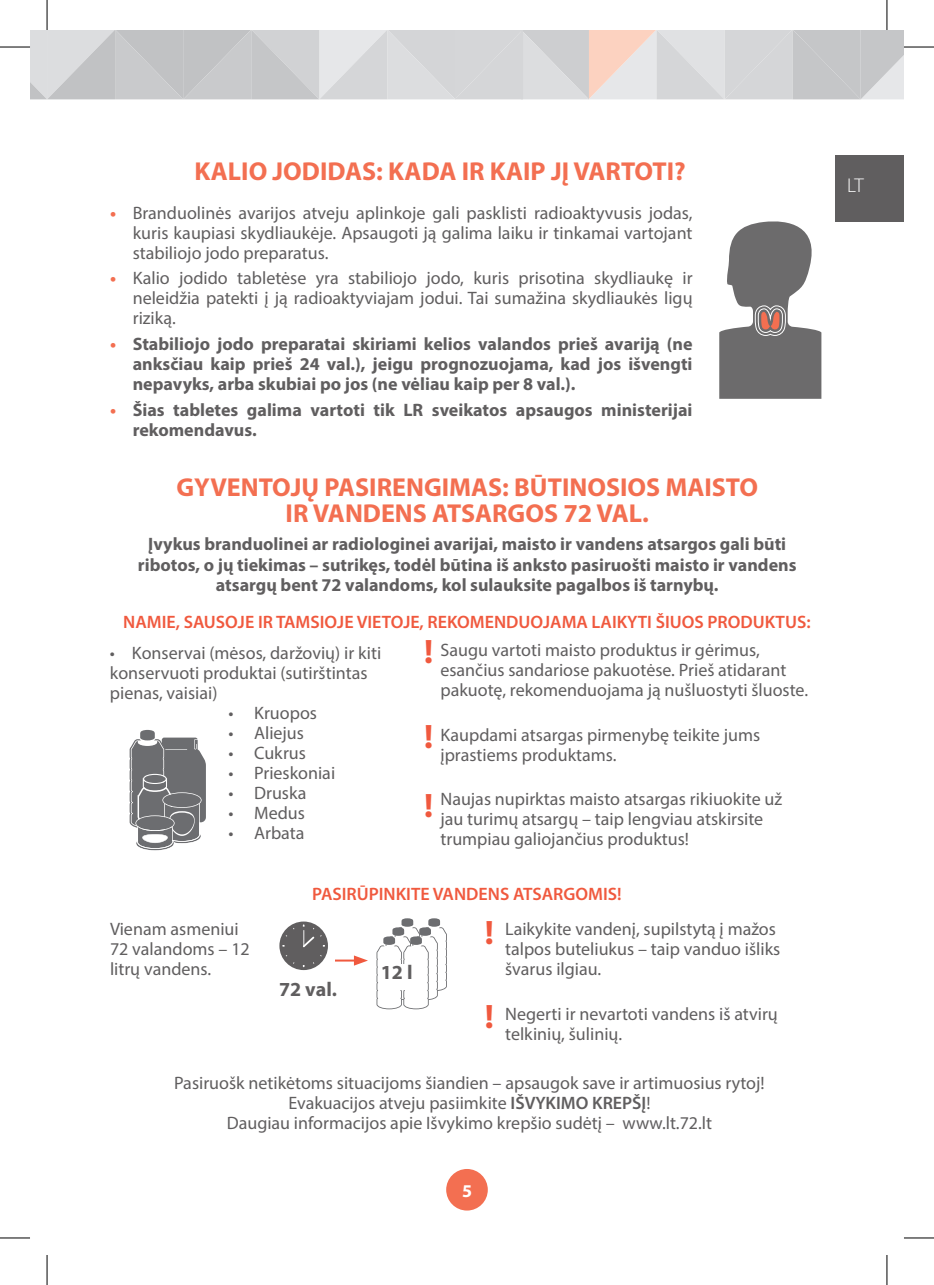
<style>
.page{position:relative;width:934px;height:1285px;background:#fff}
.page>*{position:absolute;margin:0;border:0;box-sizing:border-box;transform-origin:0 0}
.t1{font:700 34px/69.6px "Myriad Pro";color:#f0593e}
.t2{font:700 26px/26px "Myriad Pro";color:#f36f51;text-align:center}
.t3{font:700 20px "Myriad Pro";color:#605e5f}
.t4{font:300 20px "Myriad Pro";color:#fff}
.t5{font:18px/20px "Myriad Pro";color:#605e5f}
.t6{font:700 18px/20px "Myriad Pro";color:#605e5f;text-align:justify}
.t7{font:600 18px "Myriad Pro";color:#f0593e}
.t8{font:700 18px "Myriad Pro";color:#fff}
.s1{font-weight:700;color:#f36f51}
.s2{color:#f36f51}
.s3{font-weight:600}
</style>
<div class="page">
<svg style="left:30px;top:30px;width:873px;height:69px;background:#d3d2d3"></svg>
<div style="left:446px;top:1169px;width:41px;height:41px;background:#f36f51;border-radius:50%"></div>
<svg style="left:719px;top:221px;width:102px;height:178px"></svg>
<svg style="left:376px;top:918px;width:70px;height:91px"></svg>
<svg style="left:130px;top:730px;width:76px;height:121px"></svg>
<div style="left:380px;top:963px;width:42px;height:26px;background:#fff"></div>
<div style="left:279px;top:921px;width:49px;height:49px;background:#605e5f;border-radius:50%"></div>
<svg style="left:303px;top:924px;width:11px;height:23px"></svg>
<hr style="left:335px;top:959px;width:22px;height:2px;background:#f0593e">
<svg style="left:354px;top:955px;width:14px;height:10px"></svg>
<div style="left:835px;top:155px;width:68px;height:66px;background:#605e5f"></div>
<hr style="left:0;top:47px;width:30px;height:1px;background:#000">
<hr style="left:903px;top:47px;width:30px;height:1px;background:#000">
<hr style="left:0;top:1237px;width:30px;height:1px;background:#000">
<hr style="left:903px;top:1237px;width:30px;height:1px;background:#000">
<hr style="left:47px;top:0;width:1px;height:30px;background:#000">
<hr style="left:47px;top:1255px;width:1px;height:30px;background:#000">
<hr style="left:886px;top:0;width:1px;height:30px;background:#000">
<hr style="left:886px;top:1255px;width:1px;height:30px;background:#000">
<h2 class="t2" style="left:194px;top:157px;width:492px">KALIO JODIDAS: KADA IR KAIP JĮ VARTOTI?</h2>
<p class="t5" style="left:133px;top:202px;width:561px;text-align:justify;text-indent:-23px"><span class="s1">•</span> Branduolinės avarijos atveju aplinkoje gali pasklisti radioaktyvusis jodas, kuris kaupiasi skydliaukėje. Apsaugoti ją galima laiku ir tinkamai vartojant stabiliojo jodo preparatus.</p>
<p class="t5" style="left:133px;top:268px;width:561px;text-align:justify;text-indent:-23px"><span class="s1">•</span> Kalio jodido tabletėse yra stabiliojo jodo, kuris prisotina skydliaukę ir neleidžia patekti į ją radioaktyviajam jodui. Tai sumažina skydliaukės ligų riziką.</p>
<p class="t6" style="left:133px;top:333px;width:561px;text-indent:-23px"><span class="s2">•</span> Stabiliojo jodo preparatai skiriami kelios valandos prieš avariją (ne anksčiau kaip prieš 24 val.), jeigu prognozuojama, kad jos išvengti nepavyks, arba skubiai po jos (ne vėliau kaip per 8 val.).</p>
<p class="t6" style="left:133px;top:399px;width:561px;text-indent:-23px"><span class="s2">•</span> Šias tabletes galima vartoti tik LR sveikatos apsaugos ministerijai rekomendavus.</p>
<h2 class="t2" style="left:176px;top:473px;width:583px">GYVENTOJŲ PASIRENGIMAS: BŪTINOSIOS MAISTO<br>IR VANDENS ATSARGOS 72 VAL.</h2>
<p class="t6" style="left:138px;top:534px;width:660px;text-align:center">Įvykus branduolinei ar radiologinei avarijai, maisto ir vandens atsargos gali būti ribotos, o jų tiekimas – sutrikęs, todėl būtina iš anksto pasiruošti maisto ir vandens atsargų bent 72 valandoms, kol sulauksite pagalbos iš tarnybų.</p>
<p class="t7" style="left:123px;top:610px;width:688px">NAMIE, SAUSOJE IR TAMSIOJE VIETOJE, REKOMENDUOJAMA LAIKYTI ŠIUOS PRODUKTUS:</p>
<h1 class="t1" style="left:424px;top:616px;width:11px">!</h1>
<p class="t5" style="left:440px;top:639px;width:369px">Saugu vartoti maisto produktus ir gėrimus, esančius sandariose pakuotėse. Prieš atidarant pakuotę, rekomenduojama ją nušluostyti šluoste.</p>
<p class="t5" style="left:110px;top:643px;width:272px">• Konservai (mėsos, daržovių) ir kiti konservuoti produktai (sutirštintas pienas, vaisiai)</p>
<p class="t5" style="left:228px;top:703px;width:90px">• Kruopos</p>
<p class="t5" style="left:228px;top:723px;width:77px">• Aliejus</p>
<p class="t5" style="left:228px;top:743px;width:79px">• Cukrus</p>
<p class="t5" style="left:228px;top:763px;width:108px">• Prieskoniai</p>
<p class="t5" style="left:228px;top:783px;width:79px">• Druska</p>
<p class="t5" style="left:228px;top:802px;width:78px">• Medus</p>
<p class="t5" style="left:228px;top:822px;width:77px">• Arbata</p>
<h1 class="t1" style="left:424px;top:700px;width:11px">! !</h1>
<p class="t5" style="left:440px;top:725px;width:321px">Kaupdami atsargas pirmenybę teikite jums įprastiems produktams.</p>
<p class="t5" style="left:440px;top:789px;width:343px">Naujas nupirktas maisto atsargas rikiuokite už jau turimų atsargų – taip lengviau atskirsite trumpiau galiojančius produktus!</p>
<p class="t7" style="left:312px;top:882px;width:311px">PASIRŪPINKITE VANDENS ATSARGOMIS!</p>
<h1 class="t1" style="left:484px;top:896px;width:11px">!</h1>
<p class="t5" style="left:110px;top:919px;width:141px">Vienam asmeniui<br>72 valandoms – 12 litrų vandens.</p>
<p class="t5" style="left:505px;top:919px;width:276px">Laikykite vandenį, supilstytą į mažos talpos buteliukus – taip vanduo išliks švarus ilgiau.</p>
<p class="t5" style="left:505px;top:1003px;width:274px">Negerti ir nevartoti vandens iš atvirų telkinių, šulinių.</p>
<p class="t3" style="left:380px;top:959px;width:33px">12 l</p>
<p class="t3" style="left:279px;top:976px;width:59px">72 val.</p>
<h1 class="t1" style="left:484px;top:980px;width:11px">!</h1>
<p class="t5" style="left:174px;top:1072px;width:591px;text-align:center">Pasiruošk netikėtoms situacijoms šiandien – apsaugok save ir artimuosius rytoj!<br>Evakuacijos atveju pasiimkite <span class="s3">IŠVYKIMO KREPŠĮ</span>!<br>Daugiau informacijos apie Išvykimo krepšio sudėtį – www.lt.72.lt</p>
<p class="t8" style="left:462px;top:1178px;width:11px">5</p>
<p class="t4" style="left:846px;top:175px;width:18px">LT</p>
</div>
